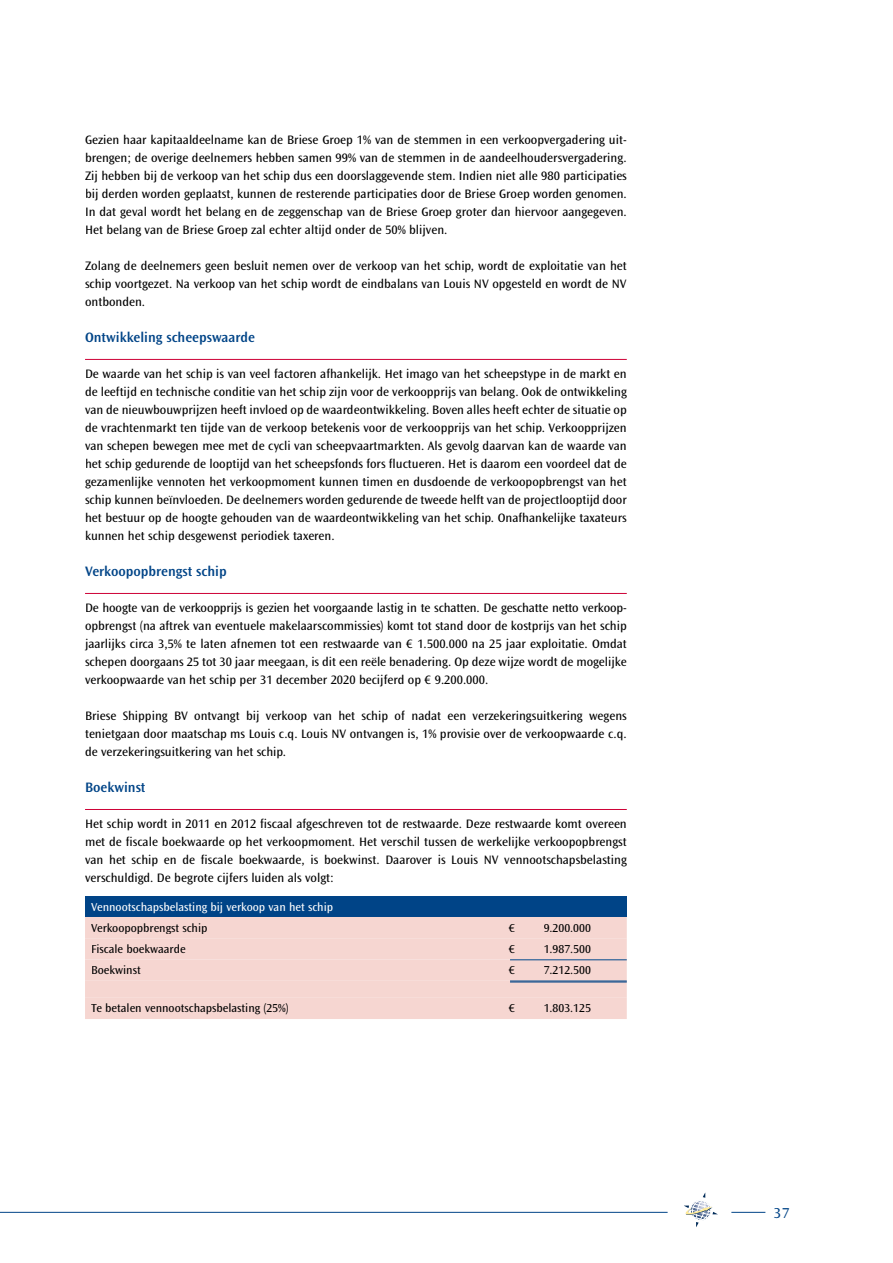
<style>
.page{position:relative;width:893px;height:1263px;background:#fff}
.page>*{position:absolute;margin:0;border:0;box-sizing:border-box;transform-origin:0 0}
.t1{font:15px "Ocean Sans Std";color:#004487}
.t2{font:600 14.25px "Ocean Sans Std";color:#004487}
.t3{font:12.75px/18px "Ocean Sans Std";color:#000;text-align:justify}
.t4{font:12px "Ocean Sans Std";color:#000}
.t5{font:12px "Ocean Sans Std";color:#fff}
</style>
<div class="page">
<hr style="left:85px;top:359px;width:542px;height:1px;background:#ce0237">
<hr style="left:85px;top:593px;width:542px;height:1px;background:#ce0237">
<hr style="left:85px;top:809px;width:542px;height:1px;background:#ce0237">
<div style="left:85px;top:896px;width:542px;height:21px;background:#004487"></div>
<div style="left:85px;top:917px;width:542px;height:102px;background:#f6d6d1"></div>
<div style="left:85px;top:938px;width:542px;height:60px;background:#f6d6d1"></div>
<div style="left:91px;top:923px;width:116px;height:11px;background:#f6d6d1"></div>
<div style="left:509px;top:924px;width:6px;height:8px;background:#f6d6d1"></div>
<div style="left:544px;top:924px;width:46px;height:8px;background:#f6d6d1"></div>
<div style="left:92px;top:944px;width:93px;height:9px;background:#f6d6d1"></div>
<div style="left:509px;top:945px;width:6px;height:8px;background:#f6d6d1"></div>
<div style="left:544px;top:945px;width:46px;height:8px;background:#f6d6d1"></div>
<div style="left:92px;top:965px;width:48px;height:9px;background:#f6d6d1"></div>
<div style="left:509px;top:966px;width:6px;height:8px;background:#f6d6d1"></div>
<div style="left:544px;top:966px;width:46px;height:8px;background:#f6d6d1"></div>
<div style="left:91px;top:1003px;width:197px;height:12px;background:#f6d6d1"></div>
<div style="left:509px;top:1004px;width:6px;height:8px;background:#f6d6d1"></div>
<div style="left:544px;top:1004px;width:47px;height:9px;background:#f6d6d1"></div>
<hr style="left:510px;top:981px;width:117px;height:1px;background:#004487">
<hr style="left:510px;top:982px;width:117px;height:1px;background:#004487">
<hr style="left:510px;top:959px;width:117px;height:1px;background:#004487">
<hr style="left:0;top:1212px;width:668px;height:1px;background:#004487">
<hr style="left:731px;top:1212px;width:34px;height:1px;background:#004487">
<svg style="left:684px;top:1192px;width:34px;height:35px"></svg>
<p class="t3" style="left:85px;top:131px;width:543px">Gezien haar kapitaaldeelname kan de Briese Groep 1% van de stemmen in een verkoopvergadering uit&shy;brengen; de overige deelnemers hebben samen 99% van de stemmen in de aandeelhoudersvergadering.<br>Zij hebben bij de verkoop van het schip dus een doorslaggevende stem. Indien niet alle 980 participaties bij derden worden geplaatst, kunnen de resterende participaties door de Briese Groep worden genomen.<br>In dat geval wordt het belang en de zeggenschap van de Briese Groep groter dan hiervoor aangegeven.<br>Het belang van de Briese Groep zal echter altijd onder de 50% blijven.</p>
<p class="t3" style="left:85px;top:257px;width:543px">Zolang de deelnemers geen besluit nemen over de verkoop van het schip, wordt de exploitatie van het schip voortgezet. Na verkoop van het schip wordt de eindbalans van Louis NV opgesteld en wordt de NV ontbonden.</p>
<p class="t2" style="left:85px;top:329px;width:171px">Ontwikkeling scheepswaarde</p>
<p class="t3" style="left:85px;top:365px;width:543px">De waarde van het schip is van veel factoren afhankelijk. Het imago van het scheepstype in de markt en de leeftijd en technische conditie van het schip zijn voor de verkoopprijs van belang. Ook de ontwikkeling van de nieuwbouwprijzen heeft invloed op de waardeontwikkeling. Boven alles heeft echter de situatie op de vrachtenmarkt ten tijde van de verkoop betekenis voor de verkoopprijs van het schip. Verkoopprijzen van schepen bewegen mee met de cycli van scheepvaartmarkten. Als gevolg daarvan kan de waarde van het schip gedurende de looptijd van het scheepsfonds fors fluctueren. Het is daarom een voordeel dat de gezamenlijke vennoten het verkoopmoment kunnen timen en dusdoende de verkoopopbrengst van het schip kunnen beïnvloeden. De deelnemers worden gedurende de tweede helft van de projectlooptijd door het bestuur op de hoogte gehouden van de waardeontwikkeling van het schip. Onafhankelijke taxateurs kunnen het schip desgewenst periodiek taxeren.</p>
<p class="t2" style="left:85px;top:563px;width:143px">Verkoopopbrengst schip</p>
<p class="t3" style="left:85px;top:599px;width:543px">De hoogte van de verkoopprijs is gezien het voorgaande lastig in te schatten. De geschatte netto verkoop&shy;opbrengst (na aftrek van eventuele makelaarscommissies) komt tot stand door de kostprijs van het schip jaarlijks circa 3,5% te laten afnemen tot een restwaarde van € 1.500.000 na 25 jaar exploitatie. Omdat schepen doorgaans 25 tot 30 jaar meegaan, is dit een reële benadering. Op deze wijze wordt de mogelijke verkoopwaarde van het schip per 31 december 2020 becijferd op € 9.200.000.</p>
<p class="t3" style="left:85px;top:707px;width:543px">Briese Shipping BV ontvangt bij verkoop van het schip of nadat een verzekeringsuitkering wegens tenietgaan door maatschap ms Louis c.q. Louis NV ontvangen is, 1% provisie over de verkoopwaarde c.q. de verzekeringsuitkering van het schip.</p>
<p class="t2" style="left:85px;top:779px;width:62px">Boekwinst</p>
<p class="t3" style="left:85px;top:815px;width:543px">Het schip wordt in 2011 en 2012 fiscaal afgeschreven tot de restwaarde. Deze restwaarde komt overeen met de fiscale boekwaarde op het verkoopmoment. Het verschil tussen de werkelijke verkoopopbrengst van het schip en de fiscale boekwaarde, is boekwinst. Daarover is Louis NV vennootschapsbelasting verschuldigd. De begrote cijfers luiden als volgt:</p>
<p class="t5" style="left:91px;top:900px;width:244px">Vennootschapsbelasting bij verkoop van het schip</p>
<p class="t4" style="left:91px;top:921px;width:118px">Verkoopopbrengst schip</p>
<p class="t4" style="left:509px;top:921px;width:8px">€</p>
<p class="t4" style="left:544px;top:921px;width:49px">9.200.000</p>
<p class="t4" style="left:91px;top:942px;width:96px">Fiscale boekwaarde</p>
<p class="t4" style="left:509px;top:942px;width:8px">€</p>
<p class="t4" style="left:544px;top:942px;width:49px">1.987.500</p>
<p class="t4" style="left:91px;top:963px;width:51px">Boekwinst</p>
<p class="t4" style="left:509px;top:963px;width:8px">€</p>
<p class="t4" style="left:544px;top:963px;width:49px">7.212.500</p>
<p class="t4" style="left:91px;top:1002px;width:199px">Te betalen vennootschapsbelasting (25%)</p>
<p class="t4" style="left:509px;top:1002px;width:8px">€</p>
<p class="t4" style="left:544px;top:1002px;width:49px">1.803.125</p>
<p class="t1" style="left:774px;top:1205px;width:17px">37</p>
</div>
